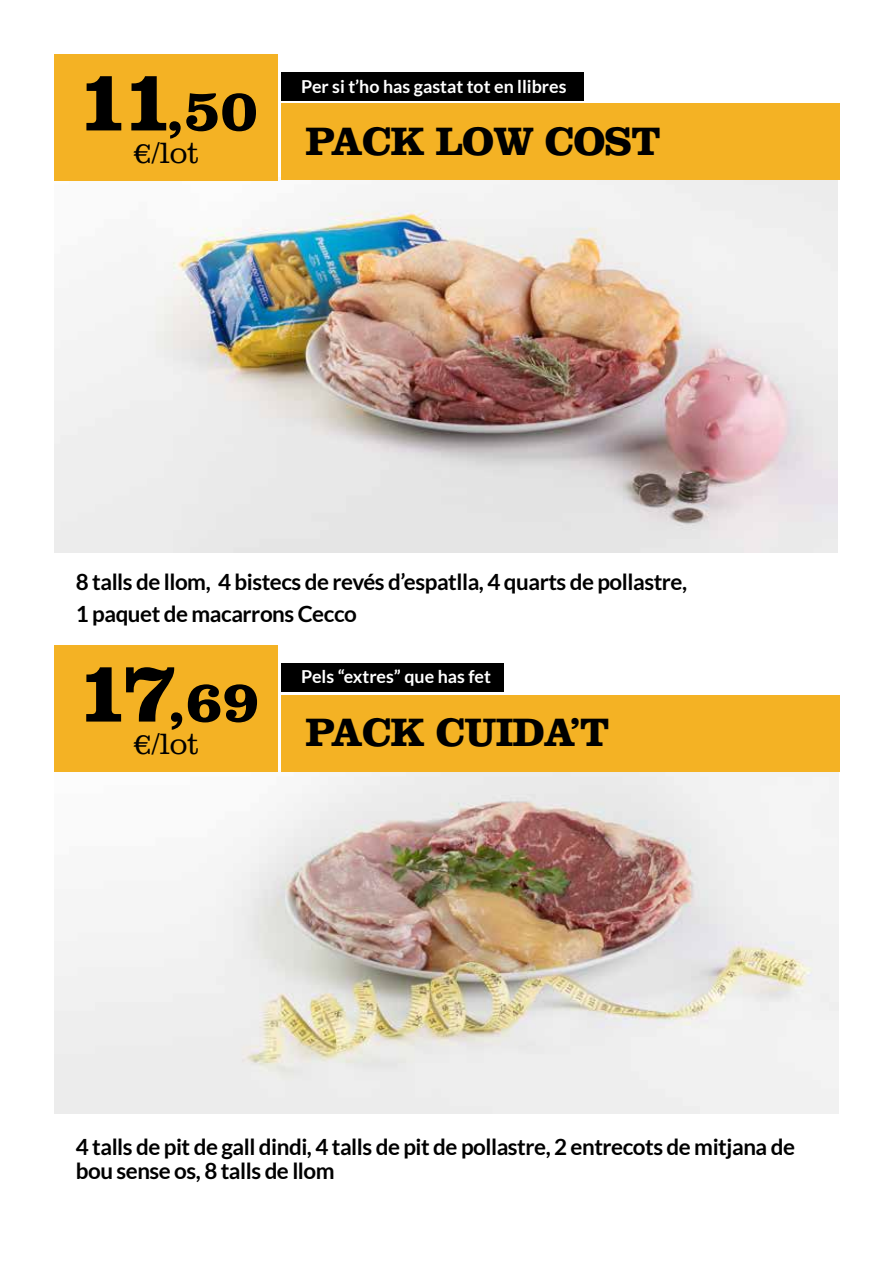
<style>
.page{position:relative;width:893px;height:1263px;background:#fff}
.page>*{position:absolute;margin:0;border:0;box-sizing:border-box;transform-origin:0 0}
.t1{font:700 89.7px "Clarendon LT Std";color:#000}
.t2{font:700 60px "Clarendon LT Std";color:#000}
.t3{font:700 41.1px "Clarendon LT Std";letter-spacing:-.025em;color:#000}
.t4{font:300 30.6px "Clarendon LT Std";color:#000}
.t5{font:700 22.35px/32px "Lato";letter-spacing:-.02em;color:#000}
.t6{font:700 17.85px "Lato";color:#fff}
.s1{font-size:89.7px}
</style>
<div class="page">
<img style="left:54px;top:178px;width:783px;height:375px">
<img style="left:54px;top:770px;width:785px;height:343px">
<div style="left:282px;top:104px;width:558px;height:76px;background:#f4b224"></div>
<div style="left:282px;top:695px;width:558px;height:76px;background:#f4b224"></div>
<div style="left:54px;top:54px;width:224px;height:126px;background:#f4b224"></div>
<div style="left:54px;top:645px;width:224px;height:126px;background:#f4b224"></div>
<div style="left:282px;top:72px;width:302px;height:29px;background:#000"></div>
<div style="left:282px;top:663px;width:222px;height:29px;background:#000"></div>
<h1 class="t1" style="left:110px;top:46px;width:111px">25</h1>
<h2 class="t2" style="left:76px;top:74px;width:183px"><span class="s1">11</span>,50</h2>
<h3 class="t4" style="left:133px;top:135px;width:68px">€/lot</h3>
<p class="t6" style="left:308px;top:75px;width:145px">5 kg de carn mixta</p>
<p class="t6" style="left:301px;top:76px;width:267px">Per si t’ho has gastat tot en llibres</p>
<h3 class="t3" style="left:306px;top:116px;width:357px">PACK LOW COST</h3>
<h3 class="t3" style="left:306px;top:116px;width:365px">MINI BARBACOA</h3>
<p class="t5" style="left:76px;top:565px;width:613px">8 talls de llom, 4 bistecs de revés d’espatlla, 4 quarts de pollastre,<br>1 paquet de macarrons Cecco</p>
<h1 class="t1" style="left:110px;top:637px;width:111px">25</h1>
<h2 class="t2" style="left:76px;top:665px;width:185px"><span class="s1">17</span>,69</h2>
<h3 class="t4" style="left:133px;top:726px;width:68px">€/lot</h3>
<p class="t6" style="left:301px;top:666px;width:191px">Pels “extres” que has fet</p>
<p class="t6" style="left:308px;top:666px;width:145px">5 kg de carn mixta</p>
<h3 class="t3" style="left:306px;top:707px;width:365px">MINI BARB COA</h3>
<h3 class="t3" style="left:306px;top:707px;width:305px">PACK CUIDA’T</h3>
<p class="t5" style="left:76px;top:1133px;width:721px;line-height:24.9px">4 talls de pit de gall dindi, 4 talls de pit de pollastre, 2 entrecots de mitjana de bou sense os, 8 talls de llom</p>
</div>
